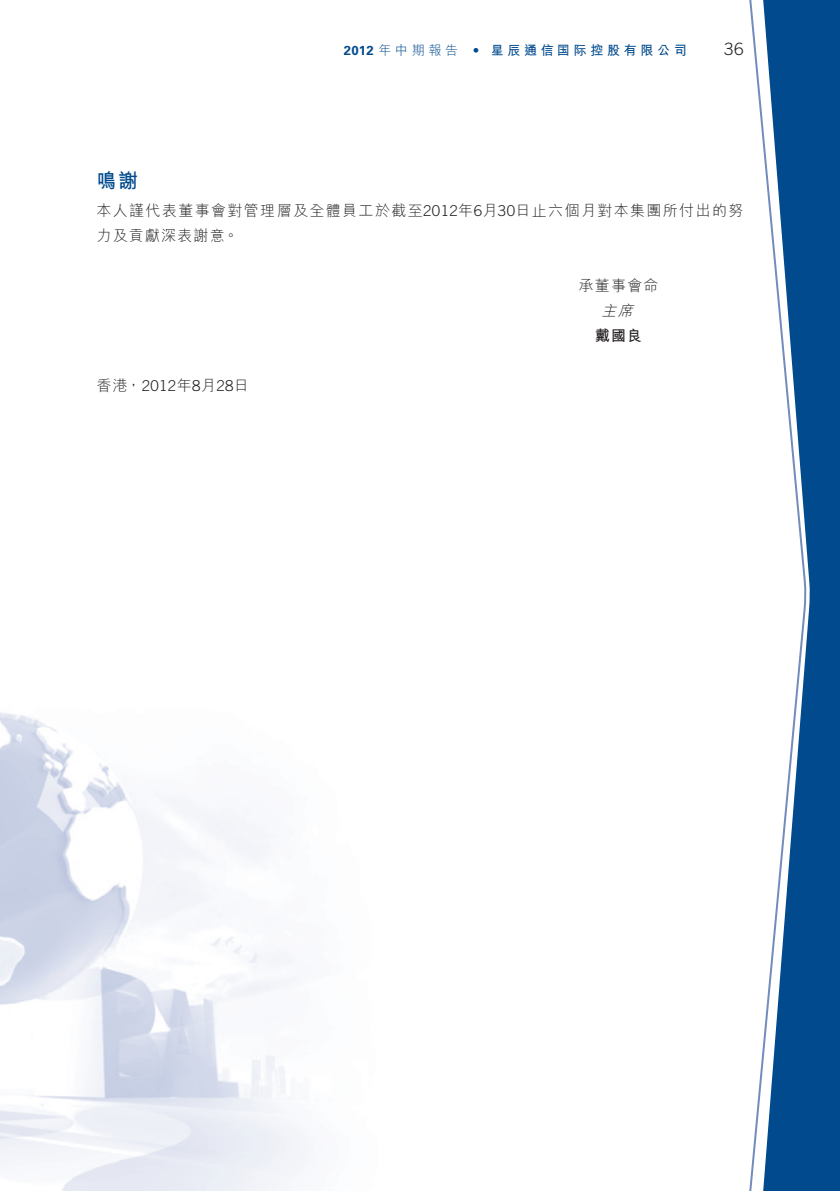
<style>
.page{position:relative;width:840px;height:1191px;background:#fff}
.page>*{position:absolute;margin:0;border:0;box-sizing:border-box;transform-origin:0 0}
.Heading_2{font:700 20px "M Hei HK";color:#004a8d}
.t1{font:300 17px "Trade Gothic LT Std";color:#231f20}
.Body_Text{font:300 15px/25px "M Hei HK";letter-spacing:.09em;color:#231f20}
.Body_Text-2{font:300 15px "Trade Gothic LT Std";letter-spacing:.03em;color:#231f20}
.Body_Text-3{font:700 15px "M Hei HK";color:#231f20}
.Body_Text-4{font:italic 300 15px "M Hei HK";color:#231f20}
.t2{font:700 13px "M Hei HK";letter-spacing:.28em;color:#004a8d}
.t3{font:300 13px "M Hei HK";letter-spacing:.28em;color:#004a8d}
.t4{font:700 13px "Univers LT Std";color:#004a8d}
.s1{font-family:"Univers LT Std";font-weight:700}
.s2{font-family:"M Hei HKS"}
.s3{font-family:"Trade Gothic LT Std"}
.s4{font-family:"M Hei HK"}
</style>
<div class="page">
<img style="left:0;top:712px;width:315px;height:479px">
<svg style="left:749px;top:0;width:90px;height:1191px"></svg>
<p class="t3" style="left:344px;top:44px;width:116px"><span class="s1">2012</span>年中期報告</p>
<p class="t4" style="left:473px;top:43px;width:6px">•</p>
<p class="t2" style="left:490px;top:41px;width:197px">星辰通信<span class="s2">國際</span>控股有限公司</p>
<p class="t1" style="left:723px;top:39px;width:21px">36</p>
<p class="Heading_2" style="left:96px;top:166px;width:43px">鳴謝</p>
<p class="Body_Text" style="left:96px;top:198px;width:648px">本人謹代表董事會對管理層及全體員工於截至<span class="s3">2012</span>年 月<span class="s3">6 30</span>日止六個月對本集團所付出的努力及貢獻深表謝意。</p>
<p class="Body_Text" style="left:578px;top:273px;width:81px">承董事會命</p>
<p class="Body_Text-4" style="left:601px;top:303px;width:37px">主席</p>
<p class="Body_Text-3" style="left:594px;top:324px;width:49px">戴國良</p>
<p class="Body_Text-2" style="left:96px;top:377px;width:154px"><span class="s4">香港，</span>2012<span class="s4">年 月</span>8 28<span class="s4">日</span></p>
</div>
